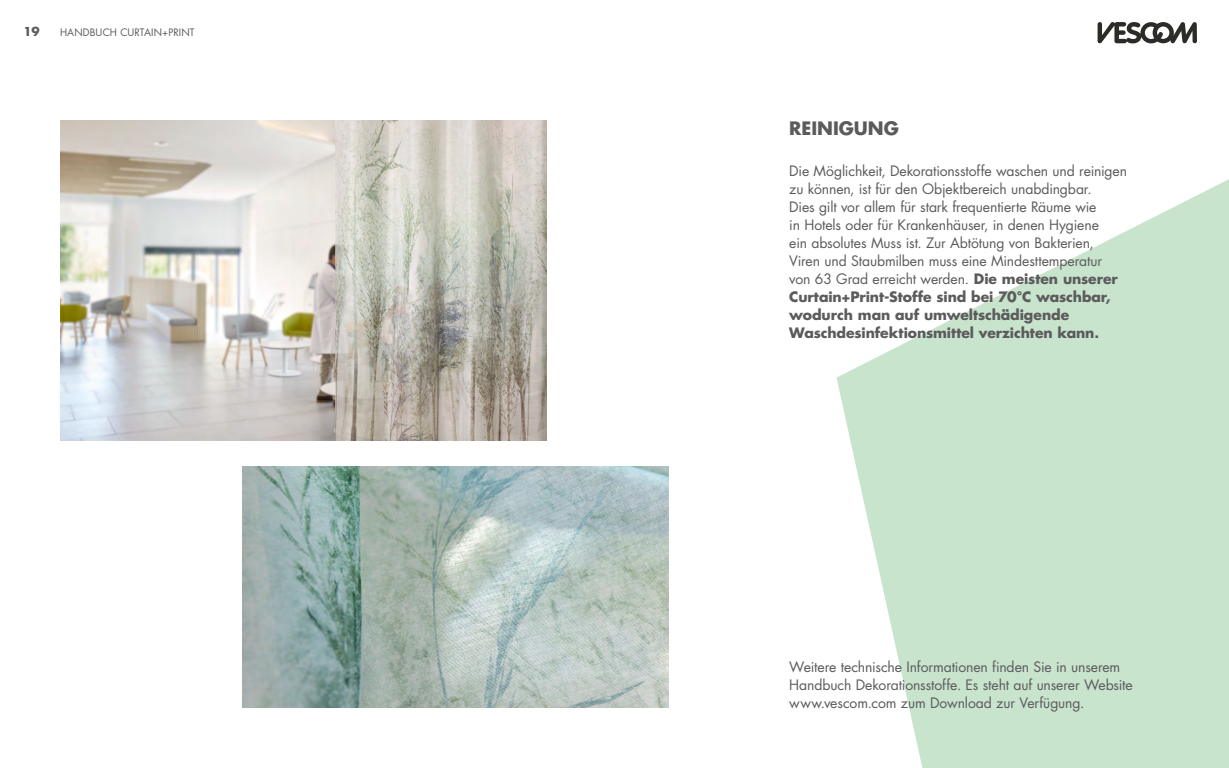
<style>
.page{position:relative;width:1229px;height:768px;background:#fff}
.page>*{position:absolute;margin:0;border:0;box-sizing:border-box;transform-origin:0 0}
.t1{font:700 18px "Futura CESQUARE4";color:#5c5a5c}
.t2{font:14px/18px "Futura CE";letter-spacing:-.01em;color:#5c5a5c}
.t3{font:700 14px/18px "Futura CESQUARE4";letter-spacing:-.005em;color:#5c5a5c}
.t4{font:700 12px "Futura CESQUARE4";color:#5c5a5c}
.t5{font:10px "Futura CE";letter-spacing:.01em;color:#5c5a5c}
.s1{font-family:"Futura CESQUARE4";font-weight:700}
</style>
<div class="page">
<svg style="left:836px;top:179px;width:393px;height:589px;fill:#c8e4cd"></svg>
<img style="left:60px;top:120px;width:487px;height:320px">
<img style="left:243px;top:467px;width:425px;height:241px">
<svg style="left:1097px;top:22px;width:100px;height:22px"></svg>
<p class="t4" style="left:23px;top:23px;width:18px">19</p>
<p class="t5" style="left:60px;top:26px;width:136px">HANDBUCH CURTAIN+PRINT</p>
<p class="t1" style="left:789px;top:115px;width:111px">REINIGUNG</p>
<p class="t2" style="left:789px;top:162px;width:339px">Die Möglichkeit, Dekorationsstoffe waschen und reinigen zu können, ist für den Objektbereich unabdingbar.<br>Dies gilt vor allem für stark frequentierte Räume wie<br>in Hotels oder für Krankenhäuser, in denen Hygiene<br>ein absolutes Muss ist. Zur Abtötung von Bakterien, Viren und Staubmilben muss eine Mindesttemperatur<br>von 63 Grad erreicht werden. <span class="s1">Die meisten unserer</span></p>
<p class="t3" style="left:789px;top:287px;width:323px">Curtain+Print-Stoffe sind bei 70°C waschbar, wodurch man auf umweltschädigende<br>Waschdesinfektionsmittel verzichten kann.</p>
<p class="t2" style="left:789px;top:658px;width:345px">Weitere technische Informationen finden Sie in unserem<br>Handbuch Dekorationsstoffe. Es steht auf unserer Website www.vescom.com zum Download zur Verfügung.</p>
</div>
